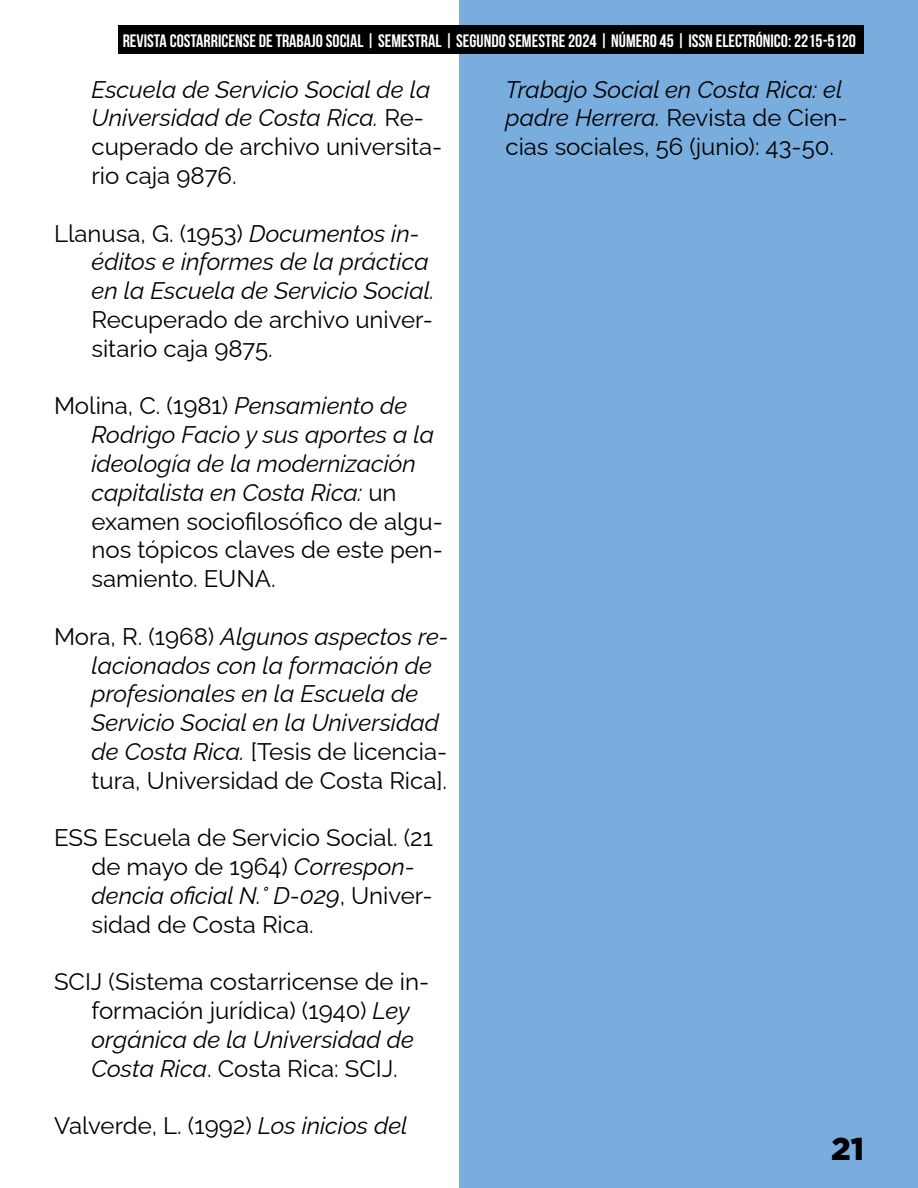
<style>
.page{position:relative;width:918px;height:1188px;background:#fff}
.page>*{position:absolute;margin:0;border:0;box-sizing:border-box;transform-origin:0 0}
.t1{font:900 31.5px "Gotham";color:#000}
.t2{font:italic 24px/28.8px "Raleway";color:#000}
.t3{font:24px/28.8px "Raleway";color:#000}
.t4{font:18px "Bebas Neue";color:#fff}
.s1{font-style:normal}
.s2{font-style:italic}
</style>
<div class="page">
<div style="left:459px;top:0;width:459px;height:1188px;background:#78adde"></div>
<div style="left:118px;top:26px;width:746px;height:28px;background:#000"></div>
<p class="t4" style="left:123px;top:30px;width:735px">REVISTA COSTARRICENSE DE TRABAJO SOCIAL | SEMESTRAL | SEGUNDO SEMESTRE 2024 | NÚMERO 45 | ISSN ELECTRÓNICO: 2215-5120</p>
<p class="t2" style="left:92px;top:72px;width:352px">Escuela de Servicio Social de la<br>Universidad de Costa Rica. <span class="s1">Re&shy;cuperado de archivo universita&shy;rio caja 9876.</span></p>
<p class="t2" style="left:92px;top:216px;width:345px;text-indent:-37px"><span class="s1">Llanusa, G. (1953)</span> Documentos in&shy;éditos e informes de la práctica en la Escuela de Servicio Social.</p>
<p class="t3" style="left:92px;top:303px;width:343px">Recuperado de archivo univer&shy;sitario caja 9875.</p>
<p class="t2" style="left:92px;top:389px;width:353px;text-indent:-37px"><span class="s1">Molina, C. (1981)</span> Pensamiento de<br>Rodrigo Facio y sus aportes a la ideología de la modernización capitalista en Costa Rica: <span class="s1">un examen sociofilosófico de algu&shy;nos tópicos claves de este pen&shy;samiento. EUNA.</span></p>
<p class="t2" style="left:92px;top:619px;width:359px;text-indent:-37px"><span class="s1">Mora, R. (1968)</span> Algunos aspectos re&shy;lacionados con la formación de profesionales en la Escuela de Servicio Social en la Universidad de Costa Rica. <span class="s1">[Tesis de licencia&shy;tura, Universidad de Costa Rica].</span></p>
<p class="t3" style="left:92px;top:821px;width:343px;text-indent:-37px">ESS Escuela de Servicio Social. (21 de mayo de 1964) <span class="s2">Correspon&shy;dencia oficial N.° D-029</span>, Univer&shy;sidad de Costa Rica.</p>
<p class="t3" style="left:92px;top:965px;width:339px;text-indent:-37px">SCIJ (Sistema costarricense de in&shy;formación jurídica) (1940) <span class="s2">Ley orgánica de la Universidad de<br>Costa Rica</span>. Costa Rica: SCIJ.</p>
<p class="t3" style="left:54px;top:1109px;width:355px">Valverde, L. (1992) <span class="s2">Los inicios del</span></p>
<p class="t3" style="left:506px;top:72px;width:344px"><span class="s2">Trabajo Social en Costa Rica: el padre Herrera.</span> Revista de Cien&shy;cias sociales, 56 (junio): 43-50.</p>
<h1 class="t1" style="left:831px;top:1131px;width:34px">21</h1>
</div>
